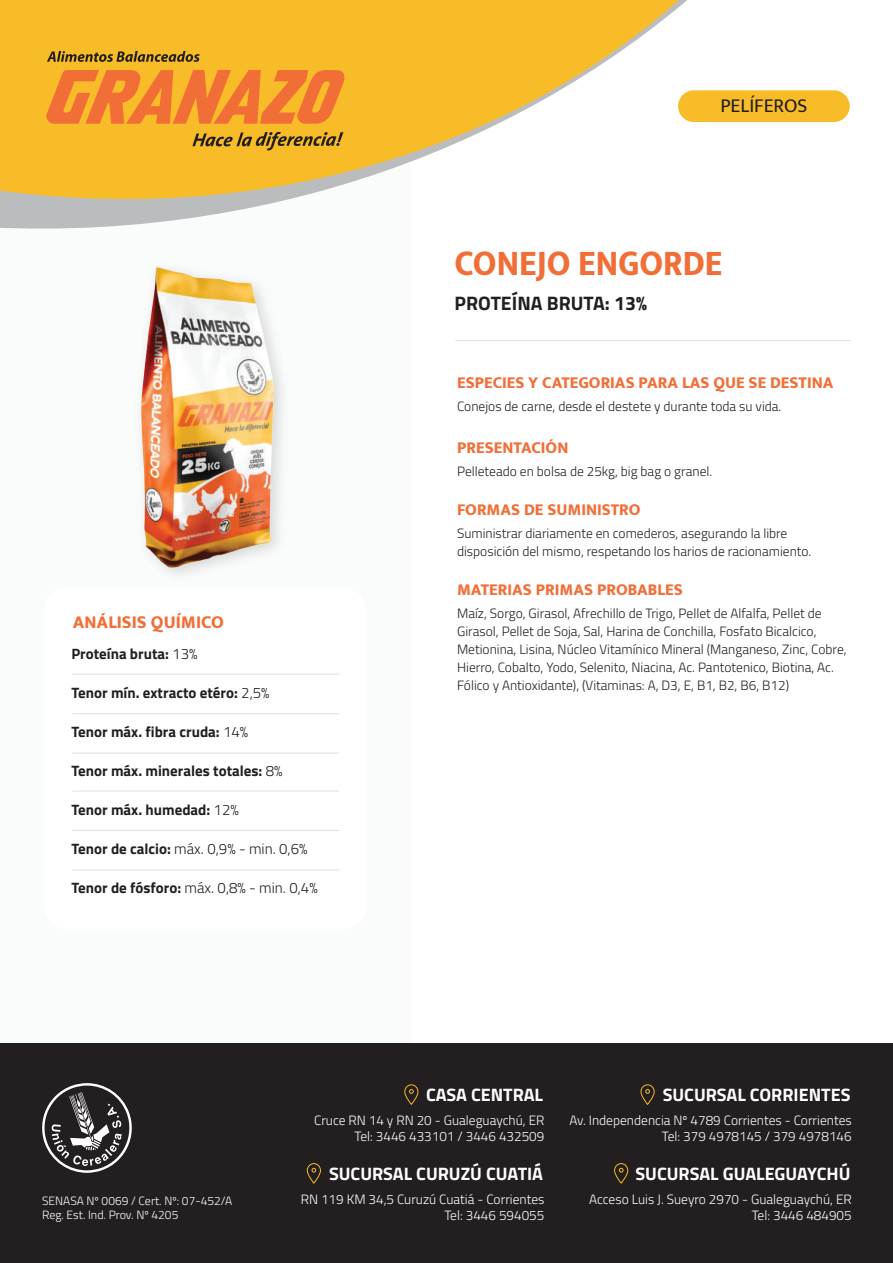
<style>
.page{position:relative;width:893px;height:1263px;background:#fff}
.page>*{position:absolute;margin:0;border:0;box-sizing:border-box;transform-origin:0 0}
.t1{font:800 36px "Mukta";color:#f26e37;scale:.93 1}
.t2{font:700 19.5px "Titillium Web";color:#231f20}
.t3{font:19.5px "Mukta";color:#211e1e}
.t4{font:700 18px "Titillium Web";color:#fff}
.t5{font:800 18px "Mukta";color:#f26e37}
.t6{font:800 16.5px "Mukta";color:#f26e37}
.t7{font:700 15px "Titillium Web";color:#231f20}
.t8{font:300 15px "Titillium Web";color:#231f20}
.t9{font:300 13.5px/18px "Titillium Web";color:#231f20}
.t10{font:300 13.5px/16.2px "Titillium Web";color:#fff;text-align:right}
.t11{font:300 12px/14.4px "Titillium Web";color:#fff}
.s1{font-weight:300}
.s2{font-weight:700}
</style>
<div class="page">
<div style="left:0;top:0;width:411px;height:1095px;background:#fafbfb"></div>
<svg style="left:0;top:0;width:748px;height:229px;fill:#f9bc29"></svg>
<div style="left:0;top:1044px;width:893px;height:219px;background:#231f20"></div>
<svg style="left:47px;top:51px;width:153px;height:11px;background:#a07b24"></svg>
<svg style="left:192px;top:132px;width:151px;height:18px;background:#b78b25"></svg>
<svg style="left:46px;top:70px;width:299px;height:54px;background:#f48a31"></svg>
<div style="left:44px;top:588px;width:322px;height:341px;background:#fff;border-radius:22px"></div>
<hr style="left:72px;top:674px;width:267px;height:1px;background:#e1e0df">
<hr style="left:72px;top:713px;width:267px;height:1px;background:#e1e0df">
<hr style="left:72px;top:753px;width:267px;height:1px;background:#e1e0df">
<hr style="left:72px;top:791px;width:267px;height:1px;background:#e1e0df">
<hr style="left:72px;top:830px;width:267px;height:1px;background:#e1e0df">
<hr style="left:72px;top:869px;width:267px;height:1px;background:#e1e0df">
<svg style="left:42px;top:1083px;width:90px;height:90px"></svg>
<svg style="left:619px;top:1168px;width:4px;height:4px"></svg>
<div style="left:614px;top:1163px;width:14px;height:20px;border:1px dashed #fff;border-radius:7px"></div>
<svg style="left:312px;top:1168px;width:4px;height:4px"></svg>
<div style="left:307px;top:1163px;width:14px;height:20px;border:1px dashed #fff;border-radius:7px"></div>
<svg style="left:645px;top:1089px;width:5px;height:5px"></svg>
<div style="left:641px;top:1084px;width:13px;height:21px;border:1px dashed #fff;border-radius:7px"></div>
<svg style="left:409px;top:1089px;width:5px;height:5px"></svg>
<div style="left:404px;top:1084px;width:14px;height:21px;border:1px dashed #fff;border-radius:7px"></div>
<hr style="left:455px;top:340px;width:395px;height:1px;background:#e1e0df">
<div style="left:678px;top:90px;width:172px;height:32px;background:#f9bc29;border-radius:16px"></div>
<img style="left:140px;top:265px;width:134px;height:304px">
<h2 class="t3" style="left:720px;top:94px;width:89px">PELÍFEROS</h2>
<h1 class="t1" style="left:454px;top:241px;width:290px">CONEJO ENGORDE</h1>
<h3 class="t5" style="left:73px;top:612px;width:152px">ANÁLISIS QUÍMICO</h3>
<p class="t7" style="left:71px;top:642px;width:128px">Proteína bruta: <span class="s1">13%</span></p>
<p class="t7" style="left:71px;top:681px;width:200px">Tenor mín. extracto etéro: <span class="s1">2,5%</span></p>
<p class="t7" style="left:71px;top:720px;width:178px">Tenor máx. fibra cruda: <span class="s1">14%</span></p>
<p class="t7" style="left:71px;top:759px;width:213px">Tenor máx. minerales totales: <span class="s1">8%</span></p>
<p class="t7" style="left:71px;top:798px;width:169px">Tenor máx. humedad: <span class="s1">12%</span></p>
<p class="t8" style="left:71px;top:838px;width:238px"><span class="s2">Tenor de calcio:</span> máx. 0,9% - min. 0,6%</p>
<p class="t8" style="left:71px;top:877px;width:248px"><span class="s2">Tenor de fósforo:</span> máx. 0,8% - min. 0,4%</p>
<h2 class="t2" style="left:455px;top:289px;width:194px">PROTEÍNA BRUTA: 13%</h2>
<p class="t6" style="left:457px;top:373px;width:378px">ESPECIES Y CATEGORIAS PARA LAS QUE SE DESTINA</p>
<p class="t9" style="left:457px;top:396px;width:326px">Conejos de carne, desde el destete y durante toda su vida.</p>
<p class="t6" style="left:457px;top:438px;width:113px">PRESENTACIÓN</p>
<p class="t9" style="left:457px;top:461px;width:257px">Pelleteado en bolsa de 25kg, big bag o granel.</p>
<p class="t6" style="left:457px;top:500px;width:185px">FORMAS DE SUMINISTRO</p>
<p class="t9" style="left:457px;top:523px;width:356px">Suministrar diariamente en comederos, asegurando la libre disposición del mismo, respetando los harios de racionamiento.</p>
<p class="t6" style="left:457px;top:580px;width:227px">MATERIAS PRIMAS PROBABLES</p>
<p class="t9" style="left:457px;top:603px;width:391px">Maíz, Sorgo, Girasol, Afrechillo de Trigo, Pellet de Alfalfa, Pellet de Girasol, Pellet de Soja, Sal, Harina de Conchilla, Fosfato Bicalcico, Metionina, Lisina, Núcleo Vitamínico Mineral (Manganeso, Zinc, Cobre, Hierro, Cobalto, Yodo, Selenito, Niacina, Ac. Pantotenico, Biotina, Ac.<br>Fólico y Antioxidante), (Vitaminas: A, D3, E, B1, B2, B6, B12)</p>
<p class="t11" style="left:42px;top:1193px;width:192px">SENASA Nº 0069 / Cert. Nº: 07-452/A<br>Reg. Est. Ind. Prov. Nº 4205</p>
<h3 class="t4" style="left:426px;top:1081px;width:118px">CASA CENTRAL</h3>
<p class="t10" style="left:314px;top:1112px;width:232px">Cruce RN 14 y RN 20 - Gualeguaychú, ER<br>Tel: 3446 433101 / 3446 432509</p>
<h3 class="t4" style="left:329px;top:1160px;width:216px">SUCURSAL CURUZÚ CUATIÁ</h3>
<p class="t10" style="left:301px;top:1190px;width:245px">RN 119 KM 34,5 Curuzú Cuatiá - Corrientes<br>Tel: 3446 594055</p>
<h3 class="t4" style="left:663px;top:1081px;width:189px">SUCURSAL CORRIENTES</h3>
<p class="t10" style="left:569px;top:1112px;width:284px">Av. Independencia Nº 4789 Corrientes - Corrientes<br>Tel: 379 4978145 / 379 4978146</p>
<h3 class="t4" style="left:635px;top:1160px;width:216px">SUCURSAL GUALEGUAYCHÚ</h3>
<p class="t10" style="left:589px;top:1190px;width:264px">Acceso Luis J. Sueyro 2970 - Gualeguaychú, ER<br>Tel: 3446 484905</p>
</div>
